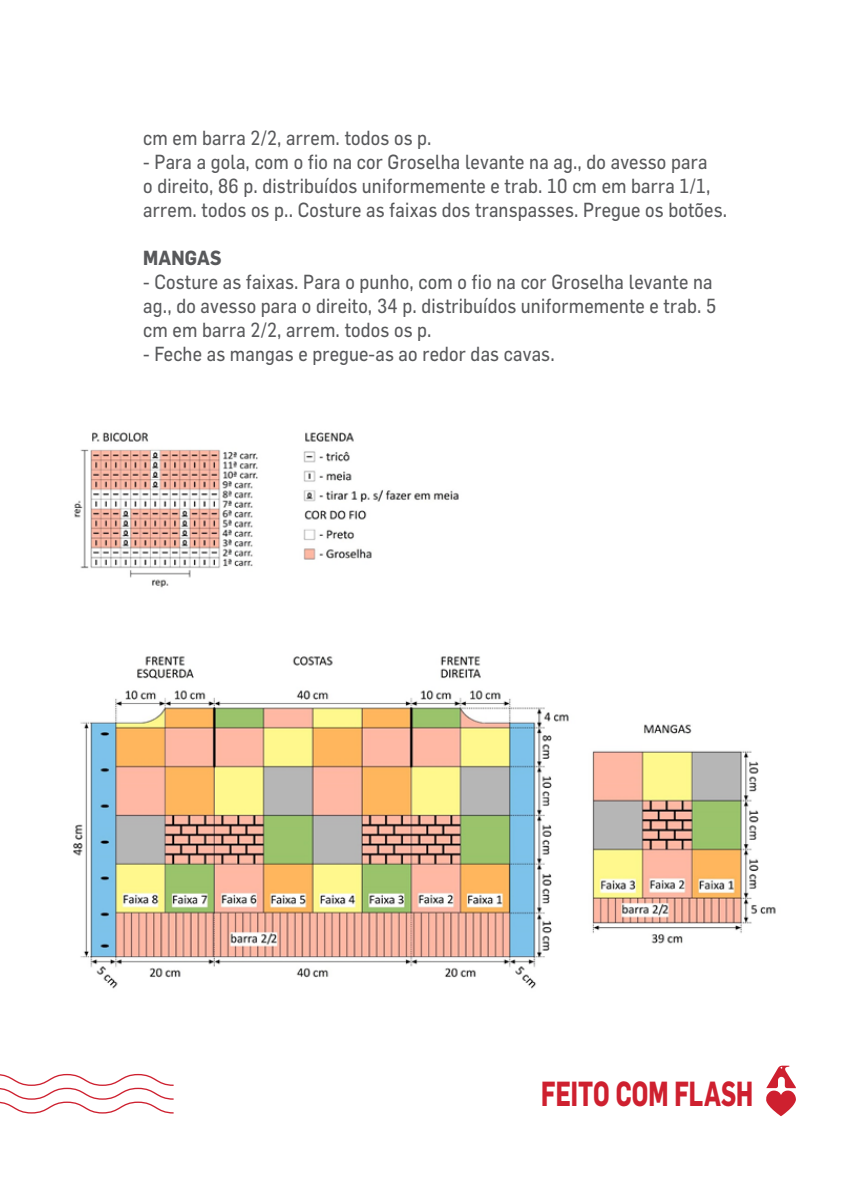
<style>
.page{position:relative;width:851px;height:1191px;background:#fff}
.page>*{position:absolute;margin:0;border:0;box-sizing:border-box;transform-origin:0 0}
.t1{font:700 34.2px "Flama";color:#ce202f;scale:.7 1}
.t2{font:20px/24px "Flama";letter-spacing:.01em;color:#58595b;scale:.9 1}
.t3{font:700 20px "Flama";letter-spacing:.01em;color:#58595b;scale:.9 1}
</style>
<div class="page">
<svg style="left:0;top:1074px;width:173px;height:39px"></svg>
<svg style="left:766px;top:1065px;width:30px;height:51px"></svg>
<img style="left:73px;top:432px;width:703px;height:557px">
<p class="t2" style="left:143px;top:125px;width:322px">cm em barra 2/2, arrem. todos os p.</p>
<p class="t2" style="left:143px;top:149px;width:650px">- Para a gola, com o fio na cor Groselha levante na ag., do avesso para<br>o direito, 86 p. distribuídos uniformemente e trab. 10 cm em barra 1/1, arrem. todos os p.. Costure as faixas dos transpasses. Pregue os botões.</p>
<p class="t3" style="left:143px;top:246px;width:89px">MANGAS</p>
<p class="t2" style="left:143px;top:269px;width:638px">- Costure as faixas. Para o punho, com o fio na cor Groselha levante na ag., do avesso para o direito, 34 p. distribuídos uniformemente e trab. 5 cm em barra 2/2, arrem. todos os p.</p>
<p class="t2" style="left:143px;top:341px;width:458px">- Feche as mangas e pregue-as ao redor das cavas.</p>
<h1 class="t1" style="left:541px;top:1073px;width:304px">FEITO COM FLASH</h1>
</div>
